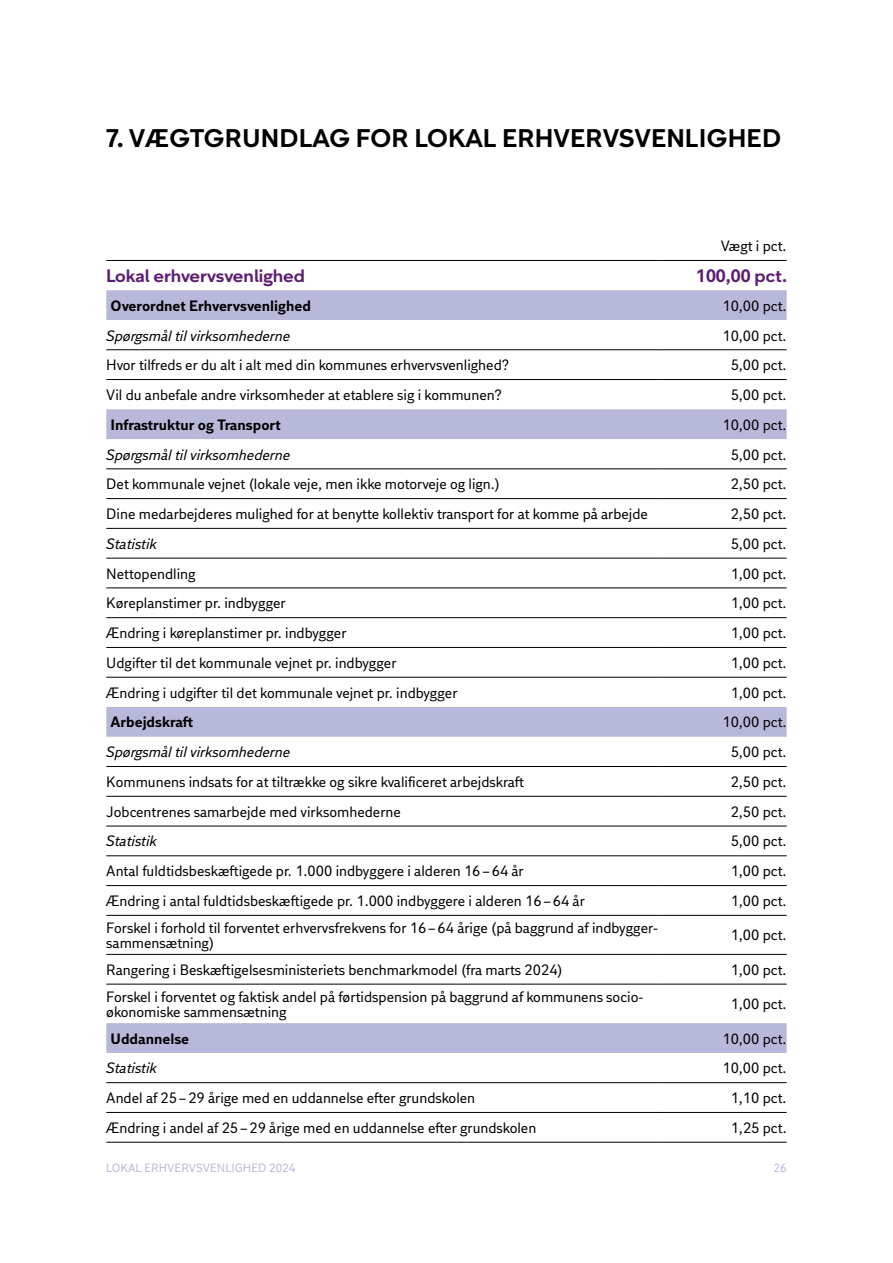
<style>
.page{position:relative;width:893px;height:1263px;background:#fff}
.page>*{position:absolute;margin:0;border:0;box-sizing:border-box;transform-origin:0 0}
.t1{font:700 25.5px "DI Sans Display";color:#000}
.t2{font:700 18px "DI Sans Display";color:#5c1c71}
.t3{font:15px/15px "DI Sans";color:#000}
.t4{font:italic 15px "DI Sans";color:#000}
.t5{font:700 15px "DI Sans";color:#000}
.t6{font:12px "DI Sans";color:#b8b8db}
</style>
<div class="page">
<svg style="left:106px;top:290px;width:681px;height:763px"></svg>
<hr style="left:106px;top:260px;width:553px;height:1px;background:#000">
<hr style="left:659px;top:260px;width:128px;height:1px;background:#000">
<hr style="left:106px;top:349px;width:553px;height:1px;background:#000">
<hr style="left:659px;top:349px;width:128px;height:1px;background:#000">
<hr style="left:106px;top:379px;width:553px;height:1px;background:#000">
<hr style="left:659px;top:379px;width:128px;height:1px;background:#000">
<hr style="left:106px;top:469px;width:553px;height:1px;background:#000">
<hr style="left:659px;top:469px;width:128px;height:1px;background:#000">
<hr style="left:106px;top:498px;width:553px;height:1px;background:#000">
<hr style="left:659px;top:498px;width:128px;height:1px;background:#000">
<hr style="left:106px;top:528px;width:553px;height:1px;background:#000">
<hr style="left:659px;top:528px;width:128px;height:1px;background:#000">
<hr style="left:106px;top:558px;width:553px;height:1px;background:#000">
<hr style="left:659px;top:558px;width:128px;height:1px;background:#000">
<hr style="left:106px;top:588px;width:553px;height:1px;background:#000">
<hr style="left:659px;top:588px;width:128px;height:1px;background:#000">
<hr style="left:106px;top:617px;width:553px;height:1px;background:#000">
<hr style="left:659px;top:617px;width:128px;height:1px;background:#000">
<hr style="left:106px;top:647px;width:553px;height:1px;background:#000">
<hr style="left:659px;top:647px;width:128px;height:1px;background:#000">
<hr style="left:106px;top:677px;width:553px;height:1px;background:#000">
<hr style="left:659px;top:677px;width:128px;height:1px;background:#000">
<hr style="left:106px;top:766px;width:553px;height:1px;background:#000">
<hr style="left:659px;top:766px;width:128px;height:1px;background:#000">
<hr style="left:106px;top:796px;width:553px;height:1px;background:#000">
<hr style="left:659px;top:796px;width:128px;height:1px;background:#000">
<hr style="left:106px;top:826px;width:553px;height:1px;background:#000">
<hr style="left:659px;top:826px;width:128px;height:1px;background:#000">
<hr style="left:106px;top:855px;width:553px;height:1px;background:#000">
<hr style="left:659px;top:855px;width:128px;height:1px;background:#000">
<hr style="left:106px;top:885px;width:553px;height:1px;background:#000">
<hr style="left:659px;top:885px;width:128px;height:1px;background:#000">
<hr style="left:106px;top:915px;width:553px;height:1px;background:#000">
<hr style="left:659px;top:915px;width:128px;height:1px;background:#000">
<hr style="left:106px;top:954px;width:553px;height:1px;background:#000">
<hr style="left:659px;top:954px;width:128px;height:1px;background:#000">
<hr style="left:106px;top:984px;width:553px;height:1px;background:#000">
<hr style="left:659px;top:984px;width:128px;height:1px;background:#000">
<hr style="left:106px;top:1082px;width:553px;height:1px;background:#000">
<hr style="left:659px;top:1082px;width:128px;height:1px;background:#000">
<hr style="left:106px;top:1112px;width:553px;height:1px;background:#000">
<hr style="left:659px;top:1112px;width:128px;height:1px;background:#000">
<hr style="left:106px;top:1142px;width:553px;height:1px;background:#000">
<hr style="left:659px;top:1142px;width:128px;height:1px;background:#000">
<h1 class="t1" style="left:106px;top:122px;width:676px">7. VÆGTGRUNDLAG FOR LOKAL ERHVERVSVENLIGHED</h1>
<p class="t3" style="left:721px;top:238px;width:67px">Vægt i pct.</p>
<p class="t2" style="left:106px;top:265px;width:200px">Lokal erhvervsvenlighed</p>
<p class="t2" style="left:696px;top:265px;width:92px">100,00 pct.</p>
<p class="t5" style="left:111px;top:296px;width:202px">Overordnet Erhvervsvenlighed</p>
<p class="t3" style="left:722px;top:298px;width:66px">10,00 pct.</p>
<p class="t4" style="left:106px;top:326px;width:186px">Spørgsmål til virksomhederne</p>
<p class="t3" style="left:722px;top:328px;width:66px">10,00 pct.</p>
<p class="t3" style="left:106px;top:357px;width:405px">Hvor tilfreds er du alt i alt med din kommunes erhvervsvenlighed?</p>
<p class="t3" style="left:731px;top:357px;width:58px">5,00 pct.</p>
<p class="t3" style="left:106px;top:387px;width:397px">Vil du anbefale andre virksomheder at etablere sig i kommunen?</p>
<p class="t3" style="left:731px;top:387px;width:58px">5,00 pct.</p>
<p class="t5" style="left:111px;top:415px;width:172px">Infrastruktur og Transport</p>
<p class="t3" style="left:722px;top:417px;width:66px">10,00 pct.</p>
<p class="t4" style="left:106px;top:445px;width:186px">Spørgsmål til virksomhederne</p>
<p class="t3" style="left:731px;top:447px;width:58px">5,00 pct.</p>
<p class="t3" style="left:106px;top:476px;width:395px">Det kommunale vejnet (lokale veje, men ikke motorveje og lign.)</p>
<p class="t3" style="left:731px;top:476px;width:58px">2,50 pct.</p>
<p class="t3" style="left:106px;top:506px;width:543px">Dine medarbejderes mulighed for at benytte kollektiv transport for at komme på arbejde</p>
<p class="t3" style="left:731px;top:506px;width:58px">2,50 pct.</p>
<p class="t4" style="left:106px;top:534px;width:52px">Statistik</p>
<p class="t3" style="left:731px;top:536px;width:58px">5,00 pct.</p>
<p class="t3" style="left:106px;top:566px;width:91px">Nettopendling</p>
<p class="t3" style="left:731px;top:566px;width:58px">1,00 pct.</p>
<p class="t3" style="left:106px;top:595px;width:181px">Køreplanstimer pr. indbygger</p>
<p class="t3" style="left:731px;top:595px;width:58px">1,00 pct.</p>
<p class="t3" style="left:106px;top:625px;width:242px">Ændring i køreplanstimer pr. indbygger</p>
<p class="t3" style="left:731px;top:625px;width:58px">1,00 pct.</p>
<p class="t3" style="left:106px;top:655px;width:292px">Udgifter til det kommunale vejnet pr. indbygger</p>
<p class="t3" style="left:731px;top:655px;width:58px">1,00 pct.</p>
<p class="t3" style="left:106px;top:685px;width:353px">Ændring i udgifter til det kommunale vejnet pr. indbygger</p>
<p class="t3" style="left:731px;top:685px;width:58px">1,00 pct.</p>
<p class="t5" style="left:111px;top:712px;width:84px">Arbejdskraft</p>
<p class="t3" style="left:722px;top:714px;width:66px">10,00 pct.</p>
<p class="t4" style="left:106px;top:742px;width:186px">Spørgsmål til virksomhederne</p>
<p class="t3" style="left:731px;top:744px;width:58px">5,00 pct.</p>
<p class="t3" style="left:106px;top:774px;width:419px">Kommunens indsats for at tiltrække og sikre kvalificeret arbejdskraft</p>
<p class="t3" style="left:731px;top:774px;width:58px">2,50 pct.</p>
<p class="t3" style="left:106px;top:804px;width:296px">Jobcentrenes samarbejde med virksomhederne</p>
<p class="t3" style="left:731px;top:804px;width:58px">2,50 pct.</p>
<p class="t4" style="left:106px;top:832px;width:52px">Statistik</p>
<p class="t3" style="left:731px;top:834px;width:58px">5,00 pct.</p>
<p class="t3" style="left:106px;top:863px;width:419px">Antal fuldtidsbeskæftigede pr. 1.000 indbyggere i alderen 16–64 år</p>
<p class="t3" style="left:731px;top:863px;width:58px">1,00 pct.</p>
<p class="t3" style="left:106px;top:893px;width:480px">Ændring i antal fuldtidsbeskæftigede pr. 1.000 indbyggere i alderen 16–64 år</p>
<p class="t3" style="left:731px;top:893px;width:58px">1,00 pct.</p>
<p class="t3" style="left:106px;top:920px;width:553px">Forskel i forhold til forventet erhvervsfrekvens for 16–64 årige (på baggrund af indbygger&shy;sammensætning)</p>
<p class="t3" style="left:731px;top:927px;width:58px">1,00 pct.</p>
<p class="t3" style="left:106px;top:962px;width:458px">Rangering i Beskæftigelsesministeriets benchmarkmodel (fra marts 2024)</p>
<p class="t3" style="left:731px;top:962px;width:58px">1,00 pct.</p>
<p class="t3" style="left:106px;top:989px;width:539px">Forskel i forventet og faktisk andel på førtidspension på baggrund af kommunens socio&shy;økonomiske sammensætning</p>
<p class="t3" style="left:731px;top:996px;width:58px">1,00 pct.</p>
<p class="t5" style="left:111px;top:1029px;width:80px">Uddannelse</p>
<p class="t3" style="left:722px;top:1031px;width:66px">10,00 pct.</p>
<p class="t4" style="left:106px;top:1058px;width:52px">Statistik</p>
<p class="t3" style="left:722px;top:1060px;width:66px">10,00 pct.</p>
<p class="t3" style="left:106px;top:1090px;width:370px">Andel af 25–29 årige med en uddannelse efter grundskolen</p>
<p class="t3" style="left:731px;top:1090px;width:58px">1,10 pct.</p>
<p class="t3" style="left:106px;top:1120px;width:431px">Ændring i andel af 25–29 årige med en uddannelse efter grundskolen</p>
<p class="t3" style="left:731px;top:1120px;width:58px">1,25 pct.</p>
<p class="t6" style="left:106px;top:1160px;width:191px">LOKAL ERHVERVSVENLIGHED 2024</p>
<p class="t6" style="left:773px;top:1160px;width:15px">26</p>
</div>
